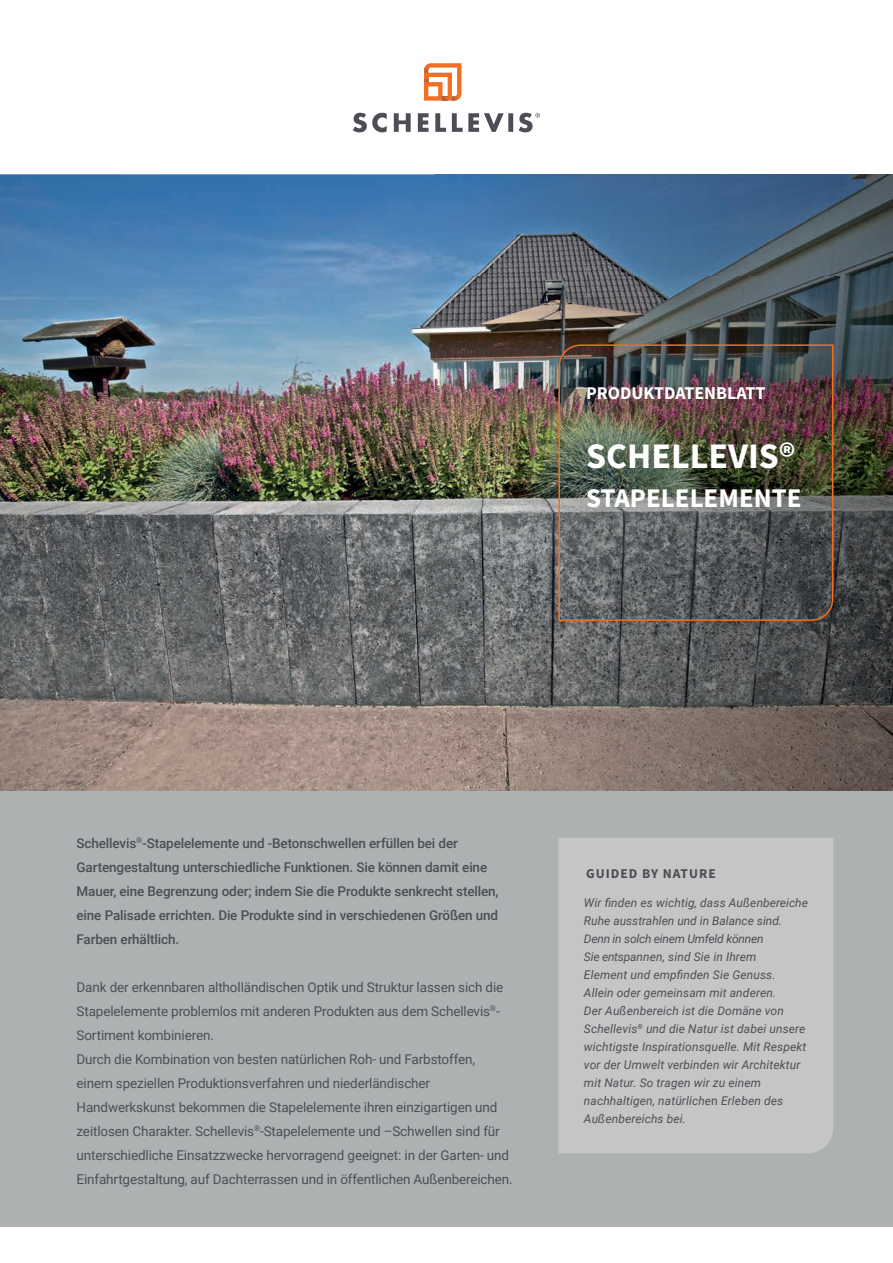
<style>
.page{position:relative;width:893px;height:1263px;background:#fff}
.page>*{position:absolute;margin:0;border:0;box-sizing:border-box;transform-origin:0 0}
.t1{font:700 36px "Source Sans Pro";color:#fff}
.t2{font:700 27px "Source Sans Pro";color:#fff}
.t3{font:700 18px "Source Sans Pro";color:#fff}
.t4{font:13.5px/24px "Roboto";letter-spacing:-.01em;color:#4d4e55}
.t5{font:500 13.5px/24px "Roboto";letter-spacing:-.01em;color:#4d4e55}
.t6{font:700 13.5px "Source Sans Pro";letter-spacing:.075em;color:#4d4e55}
.t7{font:italic 12px/18px "Roboto";letter-spacing:.01em;color:#4d4e55}
.s1{font-style:normal}
</style>
<div class="page">
<div style="left:0;top:791px;width:893px;height:436px;background:#aeb1b2"></div>
<img style="left:0;top:174px;width:436px;height:617px">
<svg style="left:353px;top:113px;width:187px;height:19px"></svg>
<svg style="left:424px;top:63px;width:37px;height:38px"></svg>
<img style="left:436px;top:174px;width:457px;height:617px">
<div style="left:558px;top:838px;width:275px;height:315px;background:#c5c5c5"></div>
<img style="left:558px;top:344px;width:275px;height:277px">
<h3 class="t3" style="left:586px;top:381px;width:181px">PRODUKTDATENBLATT</h3>
<h1 class="t1" style="left:586px;top:431px;width:211px">SCHELLEVIS®</h1>
<h2 class="t2" style="left:586px;top:479px;width:217px">STAPELELEMENTE</h2>
<p class="t5" style="left:77px;top:830px;width:424px">Schellevis<sup>®</sup>-Stapelelemente und -Betonschwellen erfüllen bei der Gartengestaltung unterschiedliche Funktionen. Sie können damit eine Mauer, eine Begrenzung oder; indem Sie die Produkte senkrecht stellen, eine Palisade errichten. Die Produkte sind in verschiedenen Größen und Farben erhältlich.</p>
<p class="t4" style="left:77px;top:974px;width:438px">Dank der erkennbaren altholländischen Optik und Struktur lassen sich die Stapelelemente problemlos mit anderen Produkten aus dem Schellevis<sup>®</sup>- Sortiment kombinieren.<br>Durch die Kombination von besten natürlichen Roh- und Farbstoffen, einem speziellen Produktionsverfahren und niederländischer Handwerkskunst bekommen die Stapelelemente ihren einzigartigen und zeitlosen Charakter. Schellevis<sup>®</sup>-Stapelelemente und –Schwellen sind für unterschiedliche Einsatzzwecke hervorragend geeignet: in der Garten- und Einfahrtgestaltung, auf Dachterrassen und in öffentlichen Außenbereichen.</p>
<p class="t6" style="left:586px;top:864px;width:131px">GUIDED BY NATURE</p>
<p class="t7" style="left:584px;top:893px;width:225px">Wir finden es wichtig, dass Außenbereiche Ruhe ausstrahlen und in Balance sind.<br>Denn in solch einem Umfeld können<br>Sie entspannen, sind Sie in Ihrem<br>Element und empfinden Sie Genuss.<br>Allein oder gemeinsam mit anderen.<br>Der Außenbereich ist die Domäne von Schellevis<sup>®</sup> und die Natur ist dabei unsere wichtigste Inspirationsquelle. Mit Respekt vor der Umwelt verbinden wir Architektur mit Natur. So tragen wir zu einem nachhaltigen, natürliche<span class="s1">n</span> Erleben des Außenbereichs bei.</p>
</div>
